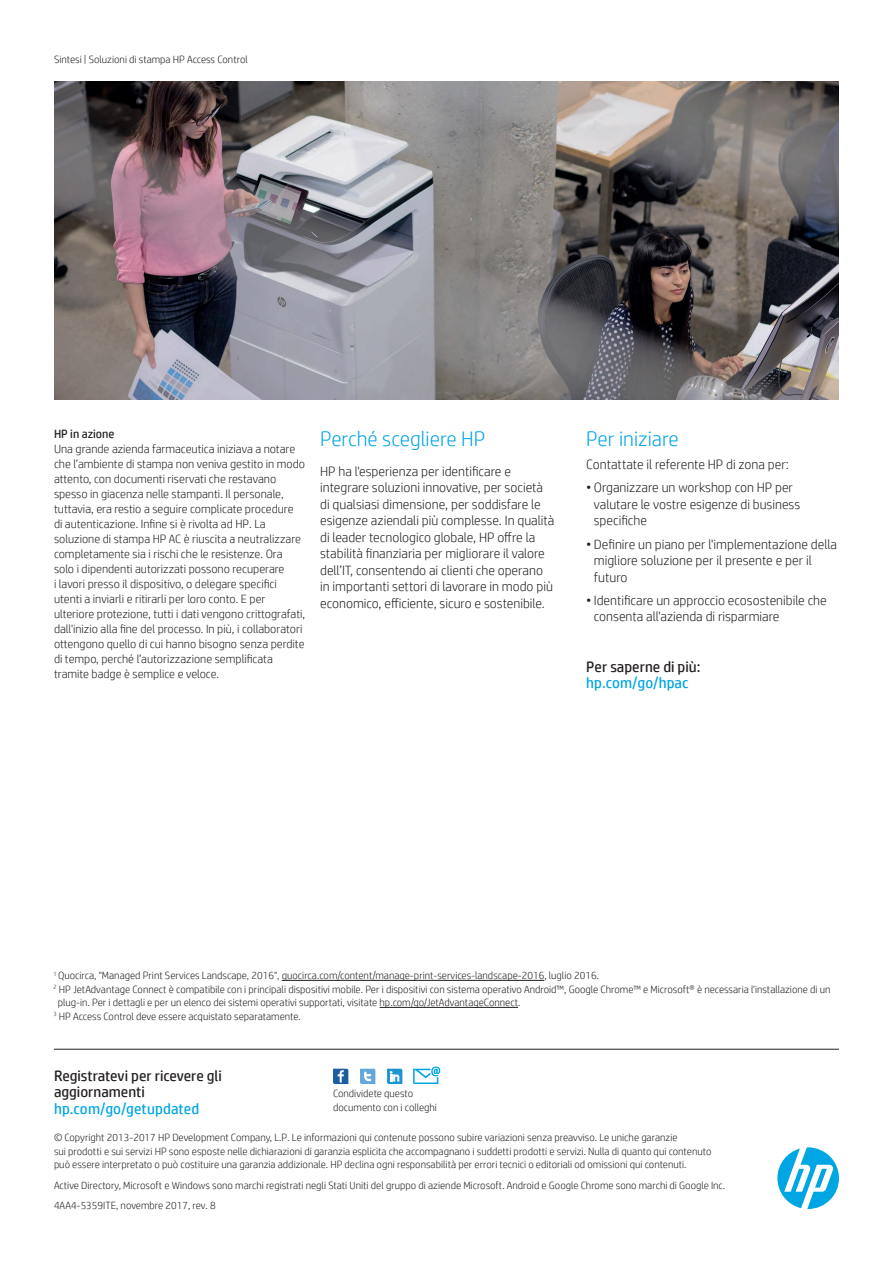
<style>
.page{position:relative;width:893px;height:1263px;background:#fff}
.page>*{position:absolute;margin:0;border:0;box-sizing:border-box;transform-origin:0 0}
.t1{font:300 21px "HP Simplified";color:#00a5e3}
.t2{font:15px/16.5px "HP Simplified";color:#231f20}
.t3{font:15px "HP Simplified";letter-spacing:.005em;color:#00a5e3}
.t4{font:300 13.5px/16.5px "HP Simplified";color:#231f20}
.t5{font:300 12px/15px "HP Simplified";color:#231f20}
.t6{font:12px "HP Simplified";color:#231f20}
.t7{font:300 10.5px/13.5px "HP Simplified";color:#231f20}
</style>
<div class="page">
<svg style="left:333px;top:1069px;width:15px;height:15px"></svg>
<svg style="left:360px;top:1069px;width:15px;height:15px"></svg>
<svg style="left:387px;top:1069px;width:15px;height:15px"></svg>
<svg style="left:413px;top:1066px;width:27px;height:18px"></svg>
<img style="left:54px;top:81px;width:785px;height:319px">
<svg style="left:777px;top:1147px;width:62px;height:62px"></svg>
<hr style="left:54px;top:1049px;width:785px;height:1px;background:#231f20">
<hr style="left:282px;top:980px;width:262px;height:1px;background:#231f20">
<hr style="left:380px;top:1007px;width:138px;height:1px;background:#231f20">
<p class="t7" style="left:54px;top:52px;width:195px">Sintesi | Soluzioni di stampa HP Access Control</p>
<p class="t6" style="left:54px;top:426px;width:62px">HP in azione</p>
<p class="t5" style="left:54px;top:441px;width:253px">Una grande azienda farmaceutica iniziava a notare che l’ambiente di stampa non veniva gestito in modo attento, con documenti riservati che restavano spesso in giacenza nelle stampanti. Il personale, tuttavia, era restio a seguire complicate procedure<br>di autenticazione. Infine si è rivolta ad HP. La soluzione di stampa HP AC è riuscita a neutralizzare completamente sia i rischi che le resistenze. Ora solo i dipendenti autorizzati possono recuperare<br>i lavori presso il dispositivo, o delegare specifici utenti a inviarli e ritirarli per loro conto. E per ulteriore protezione, tutti i dati vengono crittografati, dall'inizio alla fine del processo. In più, i collaboratori ottengono quello di cui hanno bisogno senza perdite di tempo, perché l’autorizzazione semplificata tramite badge è semplice e veloce.</p>
<h1 class="t1" style="left:320px;top:425px;width:167px">Perché scegliere HP</h1>
<p class="t4" style="left:320px;top:462px;width:236px">HP ha l'esperienza per identificare e integrare soluzioni innovative, per società di qualsiasi dimensione, per soddisfare le esigenze aziendali più complesse. In qualità di leader tecnologico globale, HP offre la stabilità finanziaria per migliorare il valore dell’IT, consentendo ai clienti che operano in importanti settori di lavorare in modo più economico, efficiente, sicuro e sostenibile.</p>
<h1 class="t1" style="left:586px;top:425px;width:94px">Per iniziare</h1>
<p class="t4" style="left:586px;top:456px;width:204px">Contattate il referente HP di zona per:</p>
<p class="t4" style="left:594px;top:479px;width:208px;text-indent:-8px">• Organizzare un workshop con HP per valutare le vostre esigenze di business specifiche</p>
<p class="t4" style="left:594px;top:535px;width:245px;text-indent:-8px">• Definire un piano per l'implementazione della migliore soluzione per il presente e per il futuro</p>
<p class="t4" style="left:594px;top:591px;width:234px;text-indent:-8px">• Identificare un approccio ecosostenibile che consenta all'azienda di risparmiare</p>
<h2 class="t2" style="left:586px;top:658px;width:116px">Per saperne di più:</h2>
<h2 class="t3" style="left:586px;top:673px;width:104px">hp.com/go/hpac</h2>
<p class="t7" style="left:53px;top:969px;width:547px"><sup>1</sup> Quocirca, "Managed Print Services Landscape, 2016", quocirca.com/content/manage-print-services-landscape-2016, luglio 2016.</p>
<p class="t7" style="left:53px;top:982px;width:779px"><sup>2</sup> HP JetAdvantage Connect è compatibile con i principali dispositivi mobile. Per i dispositivi con sistema operativo Android™, Google Chrome™ e Microsoft® è necessaria l'installazione di un</p>
<p class="t7" style="left:58px;top:996px;width:464px">plug-in. Per i dettagli e per un elenco dei sistemi operativi supportati, visitate hp.com/go/JetAdvantageConnect.</p>
<p class="t7" style="left:53px;top:1009px;width:249px"><sup>3</sup> HP Access Control deve essere acquistato separatamente.</p>
<h2 class="t2" style="left:54px;top:1067px;width:169px">Registratevi per ricevere gli aggiornamenti</h2>
<h2 class="t3" style="left:54px;top:1099px;width:147px">hp.com/go/getupdated</h2>
<p class="t7" style="left:333px;top:1087px;width:105px">Condividete questo documento con i colleghi</p>
<p class="t7" style="left:54px;top:1130px;width:659px">© Copyright 2013-2017 HP Development Company, L.P. Le informazioni qui contenute possono subire variazioni senza preavviso. Le uniche garanzie<br>sui prodotti e sui servizi HP sono esposte nelle dichiarazioni di garanzia esplicita che accompagnano i suddetti prodotti e servizi. Nulla di quanto qui contenuto può essere interpretato o può costituire una garanzia addizionale. HP declina ogni responsabilità per errori tecnici o editoriali od omissioni qui contenuti.</p>
<p class="t7" style="left:54px;top:1174px;width:673px;line-height:20.2px">Active Directory, Microsoft e Windows sono marchi registrati negli Stati Uniti del gruppo di aziende Microsoft. Android e Google Chrome sono marchi di Google Inc.<br>4AA4-5359ITE, novembre 2017, rev. 8</p>
</div>
